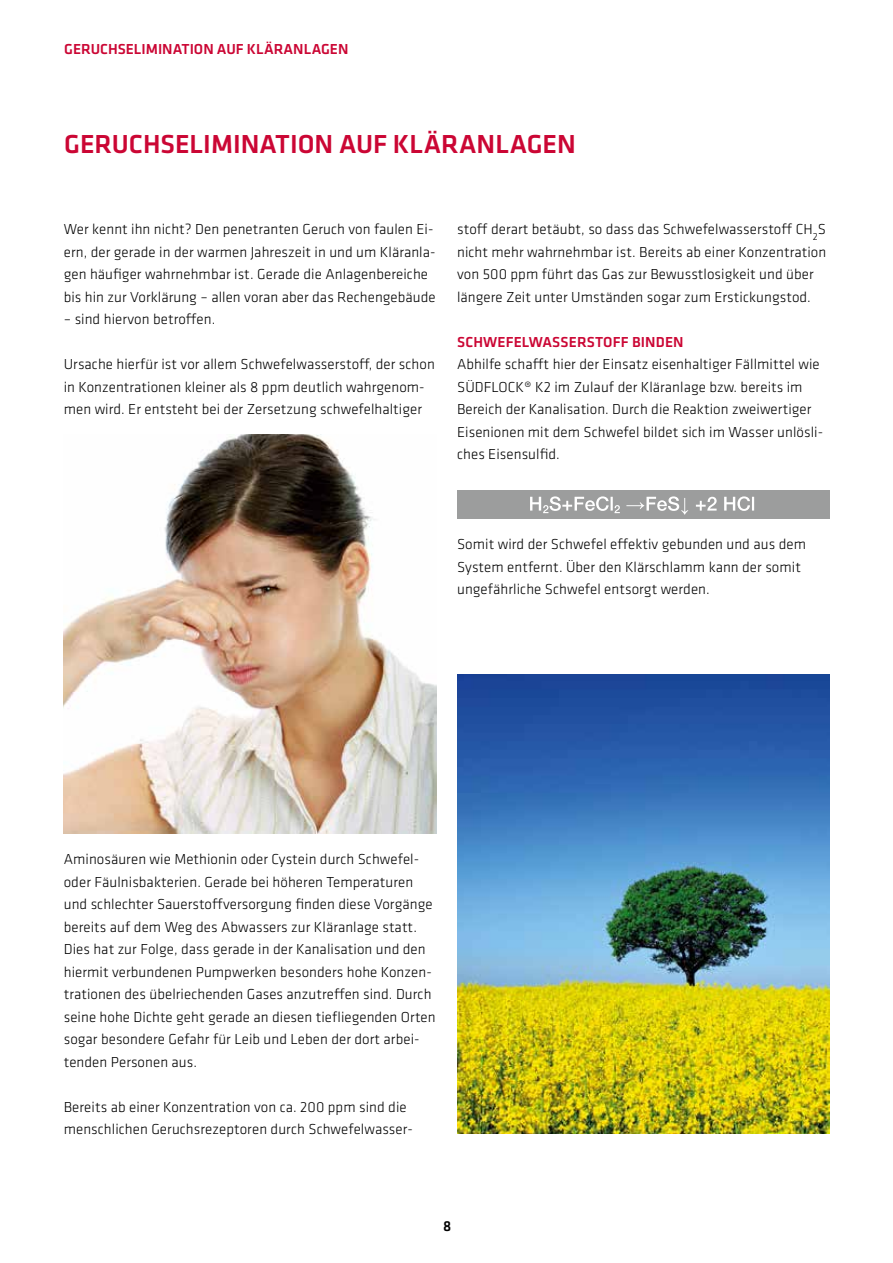
<style>
.page{position:relative;width:893px;height:1263px;background:#fff}
.page>*{position:absolute;margin:0;border:0;box-sizing:border-box;transform-origin:0 0}
.t1{font:500 27px "GC Klavika";color:#cb0634}
.t2{font:300 15px/22.5px "GC Klavika";letter-spacing:.005em;color:#000}
.t3{font:500 15px "GC Klavika";color:#cb0634}
.t4{font:500 15px "GC Klavika";color:#000}
</style>
<div class="page">
<div style="left:457px;top:490px;width:372px;height:29px;background:#9c9d9d"></div>
<svg style="left:530px;top:496px;width:224px;height:19px"></svg>
<img style="left:64px;top:434px;width:372px;height:399px">
<img style="left:457px;top:674px;width:372px;height:459px">
<p class="t3" style="left:64px;top:39px;width:286px">GERUCHSELIMINATION AUF KLÄRANLAGEN</p>
<h1 class="t1" style="left:64px;top:125px;width:513px">GERUCHSELIMINATION AUF KLÄRANLAGEN</h1>
<p class="t2" style="left:64px;top:218px;width:373px">Wer kennt ihn nicht? Den penetranten Geruch von faulen Ei&shy;ern, der gerade in der warmen Jahreszeit in und um Kläranla&shy;gen häufiger wahrnehmbar ist. Gerade die Anlagenbereiche bis hin zur Vorklärung – allen voran aber das Rechengebäude</p>
<p class="t2" style="left:64px;top:308px;width:153px">– sind hiervon betroffen.</p>
<p class="t2" style="left:64px;top:353px;width:373px">Ursache hierfür ist vor allem Schwefelwasserstoff, der schon in Konzentrationen kleiner als 8 ppm deutlich wahrgenom&shy;men wird. Er entsteht bei der Zersetzung schwefelhaltiger</p>
<p class="t2" style="left:457px;top:218px;width:371px">stoff derart betäubt, so dass das Schwefelwasserstoff CH<sub>2</sub>S nicht mehr wahrnehmbar ist. Bereits ab einer Konzentration von 500 ppm führt das Gas zur Bewusstlosigkeit und über längere Zeit unter Umständen sogar zum Erstickungstod.</p>
<p class="t3" style="left:457px;top:331px;width:228px">SCHWEFELWASSERSTOFF BINDEN</p>
<p class="t2" style="left:457px;top:353px;width:367px">Abhilfe schafft hier der Einsatz eisenhaltiger Fällmittel wie SÜDFLOCK® K2 im Zulauf der Kläranlage bzw. bereits im Bereich der Kanalisation. Durch die Reaktion zweiwertiger Eisenionen mit dem Schwefel bildet sich im Wasser unlösli&shy;ches Eisensulfid.</p>
<p class="t2" style="left:457px;top:533px;width:350px">Somit wird der Schwefel effektiv gebunden und aus dem<br>System entfernt. Über den Klärschlamm kann der somit ungefährliche Schwefel entsorgt werden.</p>
<p class="t2" style="left:64px;top:848px;width:373px">Aminosäuren wie Methionin oder Cystein durch Schwefel&shy;oder Fäulnisbakterien. Gerade bei höheren Temperaturen und schlechter Sauerstoffversorgung finden diese Vorgänge bereits auf dem Weg des Abwassers zur Kläranlage statt.<br>Dies hat zur Folge, dass gerade in der Kanalisation und den hiermit verbundenen Pumpwerken besonders hohe Konzen&shy;trationen des übelriechenden Gases anzutreffen sind. Durch seine hohe Dichte geht gerade an diesen tiefliegenden Orten sogar besondere Gefahr für Leib und Leben der dort arbei&shy;tenden Personen aus.</p>
<p class="t2" style="left:64px;top:1095px;width:351px">Bereits ab einer Konzentration von ca. 200 ppm sind die menschlichen Geruchsrezeptoren durch Schwefelwasser-</p>
<p class="t4" style="left:443px;top:1216px;width:10px">8</p>
</div>
